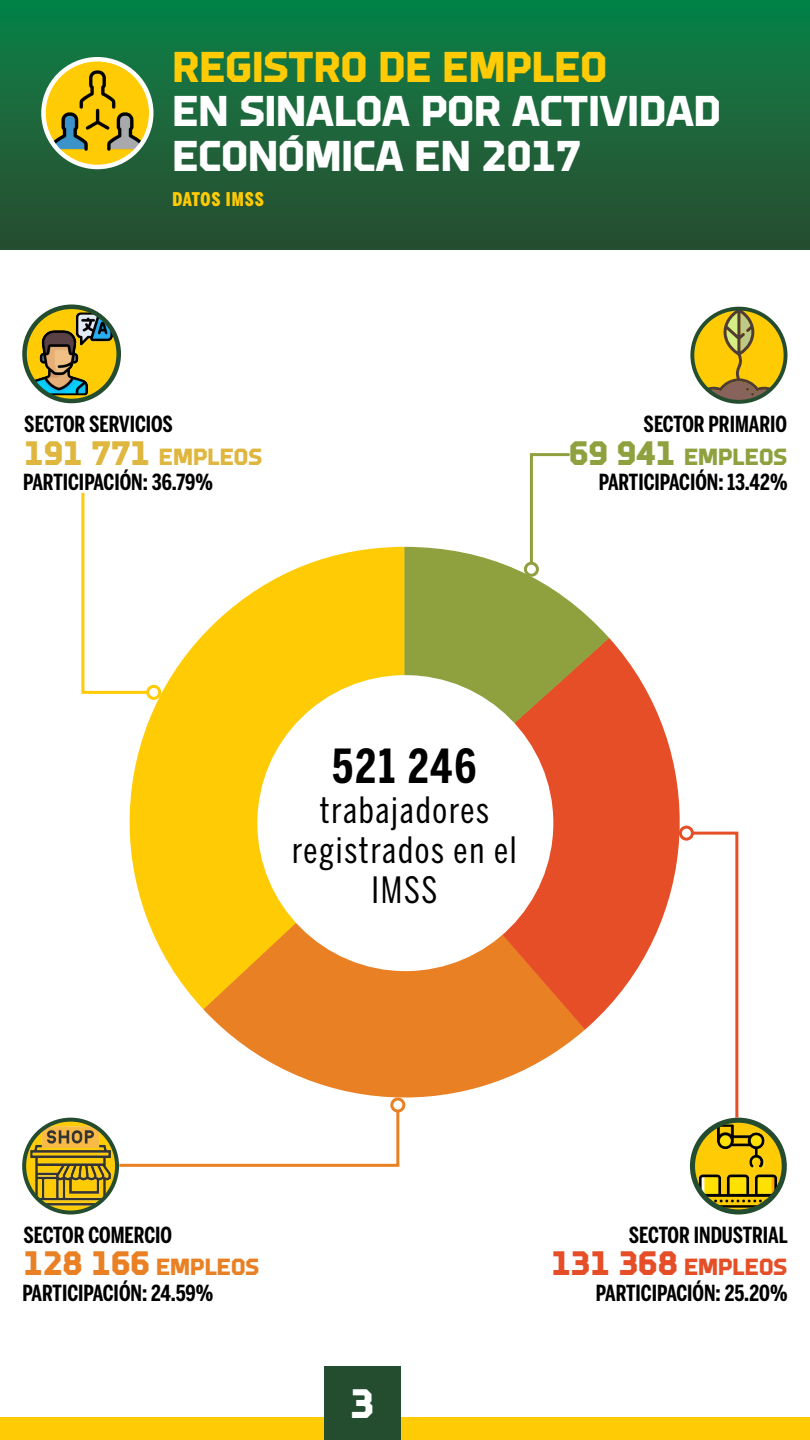
<style>
.page{position:relative;width:810px;height:1440px;background:#fff}
.page>*{position:absolute;margin:0;border:0;box-sizing:border-box;transform-origin:0 0}
.t1{font:700 46.65px "Benton Sans Comp";letter-spacing:.05em;color:#000}
.t2{font:800 44.25px/44.5px "Brooklyn";color:#fff}
.t3{font:800 44.25px "Brooklyn";color:#ffcb05}
.t4{font:800 42.3px "Brooklyn";color:#fff}
.t5{font:36px/40.1px "Benton Sans Comp";letter-spacing:.05em;color:#000;text-align:center}
.t6{font:800 24.08px "Brooklyn";color:#dfb73e}
.t7{font:800 24.08px "Brooklyn";color:#e54e26}
.t8{font:800 24.08px "Brooklyn";color:#ea8024}
.t9{font:800 24.08px "Brooklyn";color:#8fa13e}
.t10{font:700 21.98px "Benton Sans Comp";color:#000}
.t11{font:900 18.75px "Benton Sans Comp";letter-spacing:.045em;color:#ffcb05}
.s1{font-size:34.88px}
</style>
<div class="page">
<div style="left:0;top:0;width:810px;height:250px;background:linear-gradient(to bottom,#098248,#2b4c30)"></div>
<svg style="left:43px;top:59px;width:108px;height:108px"></svg>
<img style="left:52px;top:66px;width:90px;height:90px">
<div style="left:41px;top:57px;width:112px;height:112px;border:4px solid #fff;border-radius:50%"></div>
<svg style="left:129px;top:547px;width:275px;height:462px;fill:#ffcb05"></svg>
<svg style="left:203px;top:822px;width:382px;height:290px;fill:#ea8024"></svg>
<svg style="left:404px;top:638px;width:289px;height:392px;fill:#e54e26"></svg>
<svg style="left:404px;top:547px;width:205px;height:275px;background:#b4954e"></svg>
<div style="left:257px;top:675px;width:296px;height:296px;background:#fff;border-radius:50%"></div>
<img style="left:697px;top:1125px;width:83px;height:83px">
<div style="left:690px;top:1118px;width:97px;height:97px;border:5px solid #244d30;border-radius:50%"></div>
<svg style="left:81px;top:492px;width:70px;height:203px"></svg>
<div style="left:146px;top:685px;width:15px;height:15px;border:3px solid #ffcb05;border-radius:50%"></div>
<svg style="left:528px;top:453px;width:45px;height:113px"></svg>
<div style="left:524px;top:562px;width:15px;height:15px;border:3px solid #8fa13e;border-radius:50%"></div>
<svg style="left:689px;top:830px;width:51px;height:291px"></svg>
<div style="left:679px;top:826px;width:15px;height:15px;border:3px solid #e54e26;border-radius:50%"></div>
<svg style="left:116px;top:1108px;width:285px;height:59px"></svg>
<div style="left:390px;top:1098px;width:15px;height:15px;border:3px solid #ea8024;border-radius:50%"></div>
<svg style="left:695px;top:309px;width:88px;height:93px;background:#d0b43d"></svg>
<div style="left:690px;top:307px;width:97px;height:97px;border:4px solid #244d30;border-radius:50%"></div>
<svg style="left:24px;top:1120px;width:93px;height:93px"></svg>
<img style="left:30px;top:1126px;width:81px;height:80px">
<div style="left:22px;top:1118px;width:97px;height:97px;border:4px solid #244d30;border-radius:50%"></div>
<svg style="left:25px;top:307px;width:94px;height:94px"></svg>
<img style="left:30px;top:313px;width:83px;height:82px">
<div style="left:22px;top:305px;width:99px;height:98px;border:5px solid #244d30;border-radius:50%"></div>
<div style="left:0;top:1418px;width:810px;height:22px;background:#ffcb05"></div>
<div style="left:324px;top:1366px;width:76px;height:74px;background:#244d30"></div>
<h2 class="t3" style="left:172px;top:45px;width:436px">REGISTRO DE EMPLEO</h2>
<h2 class="t2" style="left:172px;top:91px;width:550px">EN SINALOA POR ACTIVIDAD<br>ECONÓMICA EN 2017</h2>
<p class="t11" style="left:172px;top:189px;width:93px">DATOS IMSS</p>
<p class="t10" style="left:24px;top:412px;width:150px">SECTOR SERVICIOS</p>
<p class="t6" style="left:24px;top:445px;width:239px"><span class="s1">191 771</span> EMPLEOS</p>
<p class="t10" style="left:644px;top:412px;width:145px">SECTOR PRIMARIO</p>
<p class="t9" style="left:569px;top:445px;width:220px"><span class="s1">69 941</span> EMPLEOS</p>
<p class="t10" style="left:23px;top:469px;width:191px">PARTICIPACIÓN: 36.79%</p>
<p class="t10" style="left:599px;top:469px;width:190px">PARTICIPACIÓN: 13.42%</p>
<h1 class="t1" style="left:332px;top:739px;width:146px">521 246</h1>
<h3 class="t5" style="left:292px;top:790px;width:226px">trabajadores registrados en el<br>IMSS</h3>
<p class="t10" style="left:24px;top:1222px;width:150px">SECTOR COMERCIO</p>
<p class="t8" style="left:24px;top:1255px;width:237px"><span class="s1">128 166</span> EMPLEOS</p>
<p class="t10" style="left:629px;top:1222px;width:160px">SECTOR INDUSTRIAL</p>
<p class="t7" style="left:551px;top:1255px;width:237px"><span class="s1">131 368</span> EMPLEOS</p>
<p class="t10" style="left:22px;top:1280px;width:192px">PARTICIPACIÓN: 24.59%</p>
<p class="t10" style="left:596px;top:1280px;width:193px">PARTICIPACIÓN: 25.20%</p>
<h3 class="t4" style="left:350px;top:1383px;width:25px">3</h3>
</div>
